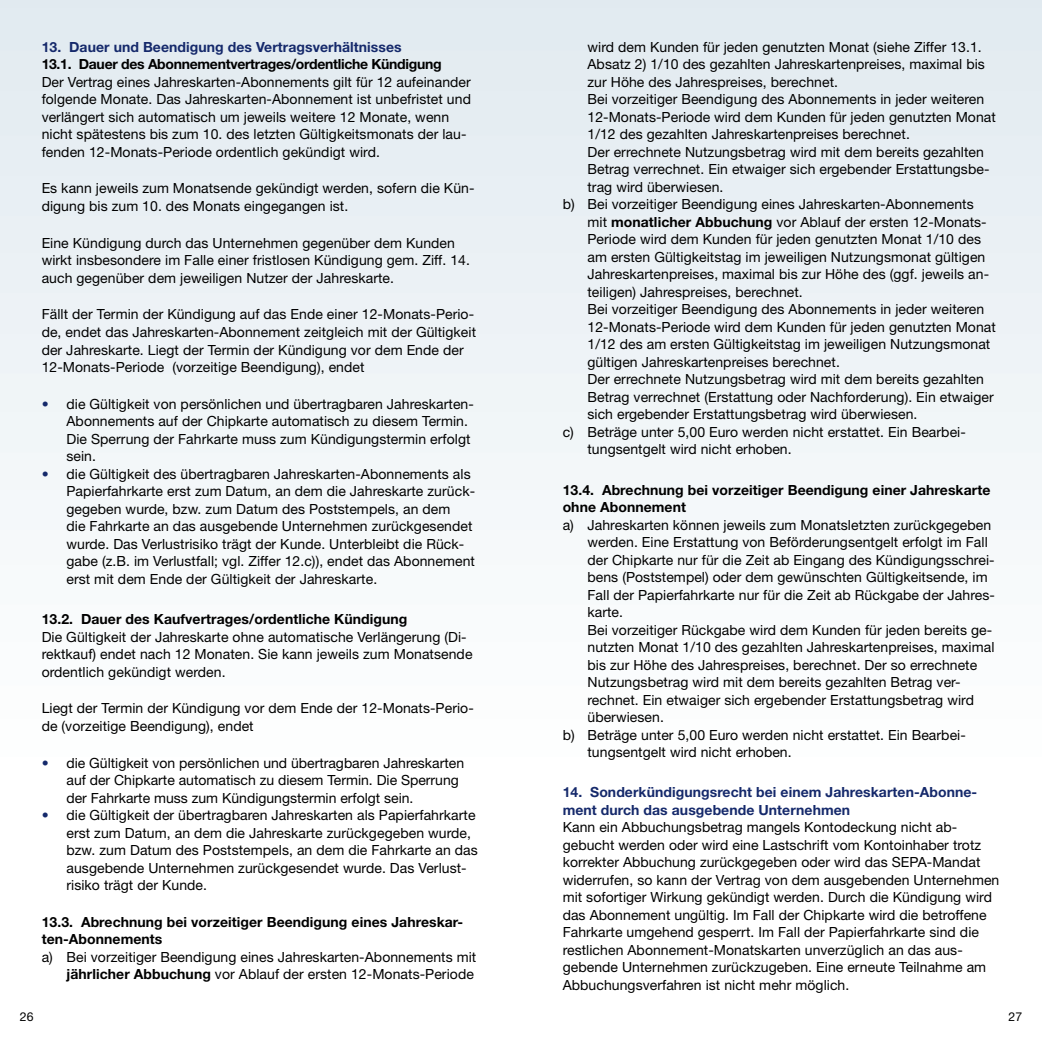
<style>
.page{position:relative;width:1042px;height:1042px;background:#fff}
.page>*{position:absolute;margin:0;border:0;box-sizing:border-box;transform-origin:0 0}
.t1{font:14px/17.5px "Helvetica Neue LT Std";letter-spacing:.005em;color:#000}
.t2{font:700 14px/17.5px "Helvetica Neue LT Std";letter-spacing:.005em;color:#000}
.t3{font:700 14px/17.5px "Helvetica Neue LT Std";letter-spacing:.005em;color:#15296b}
.t4{font:700 14px "Helvetica Neue LT Std";letter-spacing:-.02em;color:#000}
.t5{font:12.25px "Helvetica Neue LT Std";color:#000}
.s1{color:#15296b}
.s2{font-weight:700}
</style>
<div class="page">
<p class="t3" style="left:42px;top:38px;width:361px">13. Dauer und Beendigung des Vertragsverhältnisses</p>
<p class="t4" style="left:42px;top:56px;width:401px">13.1. Dauer des Abonnementvertrages/ordentliche Kündigung</p>
<p class="t1" style="left:42px;top:73px;width:431px">Der Vertrag eines Jahreskarten-Abonnements gilt für 12 aufeinander folgende Monate. Das Jahreskarten-Abonnement ist unbefristet und verlängert sich automatisch um jeweils weitere 12 Monate, wenn nicht spätestens bis zum 10. des letzten Gültigkeitsmonats der lau&shy;fenden 12-Monats-Periode ordentlich gekündigt wird.</p>
<p class="t1" style="left:42px;top:179px;width:434px">Es kann jeweils zum Monatsende gekündigt werden, sofern die Kün&shy;digung bis zum 10. des Monats eingegangen ist.</p>
<p class="t1" style="left:42px;top:234px;width:430px">Eine Kündigung durch das Unternehmen gegenüber dem Kunden wirkt insbesondere im Falle einer fristlosen Kündigung gem. Ziff. 14. auch gegenüber dem jeweiligen Nutzer der Jahreskarte.</p>
<p class="t1" style="left:42px;top:305px;width:436px">Fällt der Termin der Kündigung auf das Ende einer 12-Monats-Perio&shy;de, endet das Jahreskarten-Abonnement zeitgleich mit der Gültigkeit der Jahreskarte. Liegt der Termin der Kündigung vor dem Ende der 12-Monats-Periode (vorzeitige Beendigung), endet</p>
<p class="t1" style="left:66px;top:395px;width:409px;text-indent:-25px"><span class="s1">•</span> die Gültigkeit von persönlichen und übertragbaren Jahreskarten-Abonnements auf der Chipkarte automatisch zu diesem Termin.<br>Die Sperrung der Fahrkarte muss zum Kündigungstermin erfolgt sein.</p>
<p class="t1" style="left:66px;top:465px;width:410px;text-indent:-25px"><span class="s1">•</span> die Gültigkeit des übertragbaren Jahreskarten-Abonnements als Papierfahrkarte erst zum Datum, an dem die Jahreskarte zurück&shy;gegeben wurde, bzw. zum Datum des Poststempels, an dem<br>die Fahrkarte an das ausgebende Unternehmen zurückgesendet wurde. Das Verlustrisiko trägt der Kunde. Unterbleibt die Rück&shy;gabe (z.B. im Verlustfall; vgl. Ziffer 12.c)), endet das Abonnement erst mit dem Ende der Gültigkeit der Jahreskarte.</p>
<p class="t2" style="left:42px;top:610px;width:367px">13.2. Dauer des Kaufvertrages/ordentliche Kündigung</p>
<p class="t1" style="left:42px;top:627px;width:432px">Die Gültigkeit der Jahreskarte ohne automatische Verlängerung (Di&shy;rektkauf) endet nach 12 Monaten. Sie kann jeweils zum Monatsende ordentlich gekündigt werden.</p>
<p class="t1" style="left:42px;top:699px;width:434px">Liegt der Termin der Kündigung vor dem Ende der 12-Monats-Perio&shy;de (vorzeitige Beendigung), endet</p>
<p class="t1" style="left:66px;top:753px;width:399px;text-indent:-25px"><span class="s1">•</span> die Gültigkeit von persönlichen und übertragbaren Jahreskarten auf der Chipkarte automatisch zu diesem Termin. Die Sperrung der Fahrkarte muss zum Kündigungstermin erfolgt sein.</p>
<p class="t1" style="left:66px;top:806px;width:413px;text-indent:-25px"><span class="s1">•</span> die Gültigkeit der übertragbaren Jahreskarten als Papierfahrkarte erst zum Datum, an dem die Jahreskarte zurückgegeben wurde, bzw. zum Datum des Poststempels, an dem die Fahrkarte an das ausgebende Unternehmen zurückgesendet wurde. Das Verlust&shy;risiko trägt der Kunde.</p>
<p class="t2" style="left:42px;top:913px;width:423px">13.3. Abrechnung bei vorzeitiger Beendigung eines Jahreskar&shy;ten-Abonnements</p>
<p class="t1" style="left:42px;top:948px;width:436px;text-align:right">a) Bei vorzeitiger Beendigung eines Jahreskarten-Abonnements mit <span class="s2">jährlicher Abbuchung</span> vor Ablauf der ersten 12-Monats-Periode</p>
<p class="t1" style="left:587px;top:38px;width:396px">wird dem Kunden für jeden genutzten Monat (siehe Ziffer 13.1.</p>
<p class="t1" style="left:587px;top:55px;width:399px">Absatz 2) 1/10 des gezahlten Jahreskartenpreises, maximal bis</p>
<p class="t1" style="left:587px;top:73px;width:252px">zur Höhe des Jahrespreises, berechnet.</p>
<p class="t1" style="left:587px;top:90px;width:398px">Bei vorzeitiger Beendigung des Abonnements in jeder weiteren</p>
<p class="t1" style="left:587px;top:108px;width:410px">12-Monats-Periode wird dem Kunden für jeden genutzten Monat</p>
<p class="t1" style="left:587px;top:125px;width:324px">1/12 des gezahlten Jahreskartenpreises berechnet.</p>
<p class="t1" style="left:587px;top:143px;width:398px">Der errechnete Nutzungsbetrag wird mit dem bereits gezahlten</p>
<p class="t1" style="left:587px;top:160px;width:403px">Betrag verrechnet. Ein etwaiger sich ergebender Erstattungsbe-</p>
<p class="t1" style="left:587px;top:178px;width:137px">trag wird überwiesen.</p>
<p class="t1" style="left:563px;top:195px;width:412px">b) Bei vorzeitiger Beendigung eines Jahreskarten-Abonnements</p>
<p class="t1" style="left:587px;top:213px;width:401px">mit <span class="s2">monatlicher Abbuchung</span> vor Ablauf der ersten 12-Monats-</p>
<p class="t1" style="left:587px;top:230px;width:395px">Periode wird dem Kunden für jeden genutzten Monat 1/10 des</p>
<p class="t1" style="left:587px;top:248px;width:399px">am ersten Gültigkeitstag im jeweiligen Nutzungsmonat gültigen</p>
<p class="t1" style="left:587px;top:265px;width:403px">Jahreskartenpreises, maximal bis zur Höhe des (ggf. jeweils an-</p>
<p class="t1" style="left:587px;top:283px;width:217px">teiligen) Jahrespreises, berechnet.</p>
<p class="t1" style="left:587px;top:300px;width:398px">Bei vorzeitiger Beendigung des Abonnements in jeder weiteren</p>
<p class="t1" style="left:587px;top:318px;width:410px">12-Monats-Periode wird dem Kunden für jeden genutzten Monat</p>
<p class="t1" style="left:587px;top:335px;width:404px">1/12 des am ersten Gültigkeitstag im jeweiligen Nutzungsmonat</p>
<p class="t1" style="left:587px;top:353px;width:254px">gültigen Jahreskartenpreises berechnet.</p>
<p class="t1" style="left:587px;top:370px;width:398px">Der errechnete Nutzungsbetrag wird mit dem bereits gezahlten</p>
<p class="t1" style="left:587px;top:388px;width:408px">Betrag verrechnet (Erstattung oder Nachforderung). Ein etwaiger</p>
<p class="t1" style="left:587px;top:405px;width:331px">sich ergebender Erstattungsbetrag wird überwiesen.</p>
<p class="t1" style="left:563px;top:423px;width:405px">c) Beträge unter 5,00 Euro werden nicht erstattet. Ein Bearbei-</p>
<p class="t1" style="left:587px;top:440px;width:206px">tungsentgelt wird nicht erhoben.</p>
<p class="t2" style="left:563px;top:480px;width:429px">13.4. Abrechnung bei vorzeitiger Beendigung einer Jahreskarte ohne Abonnement</p>
<p class="t1" style="left:563px;top:515px;width:430px">a) Jahreskarten können jeweils zum Monatsletzten zurückgegeben</p>
<p class="t1" style="left:587px;top:533px;width:402px">werden. Eine Erstattung von Beförderungsentgelt erfolgt im Fall</p>
<p class="t1" style="left:587px;top:550px;width:409px">der Chipkarte nur für die Zeit ab Eingang des Kündigungsschrei-</p>
<p class="t1" style="left:587px;top:568px;width:402px">bens (Poststempel) oder dem gewünschten Gültigkeitsende, im</p>
<p class="t1" style="left:587px;top:585px;width:409px">Fall der Papierfahrkarte nur für die Zeit ab Rückgabe der Jahres-</p>
<p class="t1" style="left:587px;top:603px;width:37px">karte.</p>
<p class="t1" style="left:587px;top:620px;width:406px">Bei vorzeitiger Rückgabe wird dem Kunden für jeden bereits ge-</p>
<p class="t1" style="left:587px;top:638px;width:408px">nutzten Monat 1/10 des gezahlten Jahreskartenpreises, maximal</p>
<p class="t1" style="left:587px;top:655px;width:391px">bis zur Höhe des Jahrespreises, berechnet. Der so errechnete</p>
<p class="t1" style="left:587px;top:673px;width:375px">Nutzungsbetrag wird mit dem bereits gezahlten Betrag ver-</p>
<p class="t1" style="left:587px;top:690px;width:388px">rechnet. Ein etwaiger sich ergebender Erstattungsbetrag wird</p>
<p class="t1" style="left:587px;top:708px;width:78px">überwiesen.</p>
<p class="t1" style="left:563px;top:725px;width:405px">b) Beträge unter 5,00 Euro werden nicht erstattet. Ein Bearbei-</p>
<p class="t1" style="left:587px;top:743px;width:206px">tungsentgelt wird nicht erhoben.</p>
<p class="t3" style="left:563px;top:783px;width:416px">14. Sonderkündigungsrecht bei einem Jahreskarten-Abonne&shy;ment durch das ausgebende Unternehmen</p>
<p class="t1" style="left:563px;top:818px;width:438px">Kann ein Abbuchungsbetrag mangels Kontodeckung nicht ab&shy;gebucht werden oder wird eine Lastschrift vom Kontoinhaber trotz korrekter Abbuchung zurückgegeben oder wird das SEPA-Mandat widerrufen, so kann der Vertrag von dem ausgebenden Unternehmen mit sofortiger Wirkung gekündigt werden. Durch die Kündigung wird das Abonnement ungültig. Im Fall der Chipkarte wird die betroffene Fahrkarte umgehend gesperrt. Im Fall der Papierfahrkarte sind die restlichen Abonnement-Monatskarten unverzüglich an das aus&shy;gebende Unternehmen zurückzugeben. Eine erneute Teilnahme am Abbuchungsverfahren ist nicht mehr möglich.</p>
<p class="t5" style="left:20px;top:1009px;width:15px">26</p>
<p class="t5" style="left:1008px;top:1009px;width:15px">27</p>
</div>
